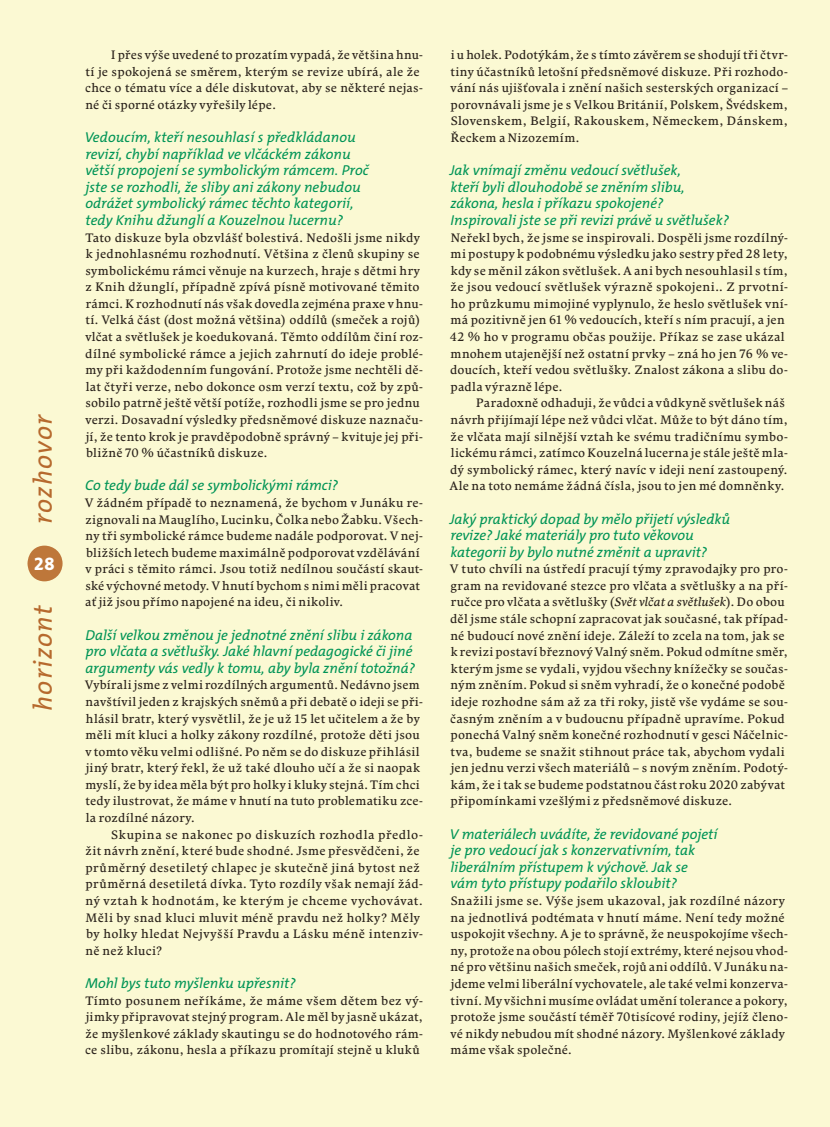
<style>
.page{position:relative;width:830px;height:1127px;background:#fff}
.page>*{position:absolute;margin:0;border:0;box-sizing:border-box;transform-origin:0 0}
.t1{font:italic 26.25px "The Mix C5";letter-spacing:.05em;color:#b6692d}
.t2{font:700 17.55px "SKAUT";color:#fff}
.t3{font:italic 14.4px/16.6px "The Mix C5";color:#009456}
.t4{font:12.15px/16.6px "Comenia Serif";letter-spacing:.025em;color:#29211a}
.s1{font-style:italic}
</style>
<div class="page">
<div style="left:0;top:0;width:829px;height:1127px;background:#fbf9d3"></div>
<div style="left:27px;top:546px;width:36px;height:35px;background:#be773a;border-radius:50%"></div>
<h1 class="t1" style="left:26px;top:524px;width:111px;rotate:-90deg">rozhovor</h1>
<h2 class="t2" style="left:34px;top:553px;width:22px">28</h2>
<h1 class="t1" style="left:26px;top:711px;width:107px;rotate:-90deg">horizont</h1>
<p class="t4" style="left:85px;top:46px;width:339px;text-indent:26px">I přes výše uvedené to prozatím vypadá, že většina hnu&shy;tí je spokojená se směrem, kterým se revize ubírá, ale že chce o tématu více a déle diskutovat, aby se některé nejas&shy;né či sporné otázky vyřešily lépe.</p>
<p class="t3" style="left:85px;top:129px;width:285px">Vedoucím, kteří nesouhlasí s předkládanou revizí, chybí například ve vlčáckém zákonu větší propojení se symbolickým rámcem. Proč jste se rozhodli, že sliby ani zákony nebudou odrážet symbolický rámec těchto kategorií, tedy Knihu džunglí a Kouzelnou lucernu?</p>
<p class="t4" style="left:85px;top:229px;width:339px">Tato diskuze byla obzvlášť bolestivá. Nedošli jsme nikdy k jednohlasnému rozhodnutí. Většina z členů skupiny se symbolickému rámci věnuje na kurzech, hraje s dětmi hry z Knih džunglí, případně zpívá písně motivované těmito rámci. K rozhodnutí nás však dovedla zejména praxe v hnu&shy;tí. Velká část (dost možná většina) oddílů (smeček a rojů) vlčat a světlušek je koedukovaná. Těmto oddílům činí roz&shy;dílné symbolické rámce a jejich zahrnutí do ideje problé&shy;my při každodenním fungování. Protože jsme nechtěli dě&shy;lat čtyři verze, nebo dokonce osm verzí textu, což by způ&shy;sobilo patrně ještě větší potíže, rozhodli jsme se pro jednu verzi. Dosavadní výsledky předsněmové diskuze naznaču&shy;jí, že tento krok je pravděpodobně správný – kvituje jej při&shy;bližně 70 % účastníků diskuze.</p>
<p class="t3" style="left:85px;top:477px;width:254px">Co tedy bude dál se symbolickými rámci?</p>
<p class="t4" style="left:85px;top:494px;width:339px">V žádném případě to neznamená, že bychom v Junáku re&shy;zignovali na Mauglího, Lucinku, Čolka nebo Žabku. Všech&shy;ny tři symbolické rámce budeme nadále podporovat. V nej&shy;bližších letech budeme maximálně podporovat vzdělávání v práci s těmito rámci. Jsou totiž nedílnou součástí skaut&shy;ské výchovné metody. V hnutí bychom s nimi měli pracovat ať již jsou přímo napojené na ideu, či nikoliv.</p>
<p class="t3" style="left:85px;top:626px;width:331px">Další velkou změnou je jednotné znění slibu i zákona pro vlčata a světlušky. Jaké hlavní pedagogické či jiné argumenty vás vedly k tomu, aby byla znění totožná?</p>
<p class="t4" style="left:85px;top:676px;width:339px">Vybírali jsme z velmi rozdílných argumentů. Nedávno jsem navštívil jeden z krajských sněmů a při debatě o ideji se při&shy;hlásil bratr, který vysvětlil, že je už 15 let učitelem a že by měli mít kluci a holky zákony rozdílné, protože děti jsou v tomto věku velmi odlišné. Po něm se do diskuze přihlásil jiný bratr, který řekl, že už také dlouho učí a že si naopak myslí, že by idea měla být pro holky i kluky stejná. Tím chci tedy ilustrovat, že máme v hnutí na tuto problematiku zce&shy;la rozdílné názory.</p>
<p class="t4" style="left:85px;top:826px;width:339px;text-indent:26px">Skupina se nakonec po diskuzích rozhodla předlo&shy;žit návrh znění, které bude shodné. Jsme přesvědčeni, že průměrný desetiletý chlapec je skutečně jiná bytost než průměrná desetiletá dívka. Tyto rozdíly však nemají žád&shy;ný vztah k hodnotám, ke kterým je chceme vychovávat.<br>Měli by snad kluci mluvit méně pravdu než holky? Měly by holky hledat Nejvyšší Pravdu a Lásku méně intenziv&shy;ně než kluci?</p>
<p class="t3" style="left:85px;top:975px;width:212px">Mohl bys tuto myšlenku upřesnit?</p>
<p class="t4" style="left:85px;top:991px;width:339px;text-align:justify">Tímto posunem neříkáme, že máme všem dětem bez vý&shy;jimky připravovat stejný program. Ale měl by jasně ukázat, že myšlenkové základy skautingu se do hodnotového rám&shy;ce slibu, zákonu, hesla a příkazu promítají stejně u kluků</p>
<p class="t4" style="left:450px;top:46px;width:339px;text-align:justify">i u holek. Podotýkám, že s tímto závěrem se shodují tři čtvr&shy;tiny účastníků letošní předsněmové diskuze. Při rozhodo&shy;vání nás ujišťovala i znění našich sesterských organizací – porovnávali jsme je s Velkou Británií, Polskem, Švédskem, Slovenskem, Belgií, Rakouskem, Německem, Dánskem, Řeckem a Nizozemím.</p>
<p class="t3" style="left:449px;top:162px;width:281px">Jak vnímají změnu vedoucí světlušek,<br>kteří byli dlouhodobě se zněním slibu, zákona, hesla i příkazu spokojené?<br>Inspirovali jste se při revizi právě u světlušek?</p>
<p class="t4" style="left:449px;top:229px;width:339px">Neřekl bych, že jsme se inspirovali. Dospěli jsme rozdílný&shy;mi postupy k podobnému výsledku jako sestry před 28 lety, kdy se měnil zákon světlušek. A ani bych nesouhlasil s tím, že jsou vedoucí světlušek výrazně spokojeni.. Z prvotní&shy;ho průzkumu mimojiné vyplynulo, že heslo světlušek vní&shy;má pozitivně jen 61 % vedoucích, kteří s ním pracují, a jen 42 % ho v programu občas použije. Příkaz se zase ukázal mnohem utajenější než ostatní prvky – zná ho jen 76 % ve&shy;doucích, kteří vedou světlušky. Znalost zákona a slibu do&shy;padla výrazně lépe.</p>
<p class="t4" style="left:450px;top:394px;width:339px;text-indent:26px">Paradoxně odhaduji, že vůdci a vůdkyně světlušek náš návrh přijímají lépe než vůdci vlčat. Může to být dáno tím, že vlčata mají silnější vztah ke svému tradičnímu symbo&shy;lickému rámci, zatímco Kouzelná lucerna je stále ještě mla&shy;dý symbolický rámec, který navíc v ideji není zastoupený.<br>Ale na toto nemáme žádná čísla, jsou to jen mé domněnky.</p>
<p class="t3" style="left:449px;top:510px;width:282px">Jaký praktický dopad by mělo přijetí výsledků revize? Jaké materiály pro tuto věkovou kategorii by bylo nutné změnit a upravit?</p>
<p class="t4" style="left:450px;top:560px;width:339px">V tuto chvíli na ústředí pracují týmy zpravodajky pro pro&shy;gram na revidované stezce pro vlčata a světlušky a na pří&shy;ručce pro vlčata a světlušky (<span class="s1">Svět vlčat a světlušek</span>). Do obou děl jsme stále schopní zapracovat jak současné, tak případ&shy;né budoucí nové znění ideje. Záleží to zcela na tom, jak se k revizi postaví březnový Valný sněm. Pokud odmítne směr, kterým jsme se vydali, vyjdou všechny knížečky se součas&shy;ným zněním. Pokud si sněm vyhradí, že o konečné podobě ideje rozhodne sám až za tři roky, jistě vše vydáme se sou&shy;časným zněním a v budoucnu případně upravíme. Pokud ponechá Valný sněm konečné rozhodnutí v gesci Náčelnic&shy;tva, budeme se snažit stihnout práce tak, abychom vydali jen jednu verzi všech materiálů – s novým zněním. Podotý&shy;kám, že i tak se budeme podstatnou část roku 2020 zabývat připomínkami vzešlými z předsněmové diskuze.</p>
<p class="t3" style="left:449px;top:825px;width:269px">V materiálech uvádíte, že revidované pojetí je pro vedoucí jak s konzervativním, tak liberálním přístupem k výchově. Jak se vám tyto přístupy podařilo skloubit?</p>
<p class="t4" style="left:450px;top:892px;width:339px">Snažili jsme se. Výše jsem ukazoval, jak rozdílné názory na jednotlivá podtémata v hnutí máme. Není tedy možné uspokojit všechny. A je to správně, že neuspokojíme všech&shy;ny, protože na obou pólech stojí extrémy, které nejsou vhod&shy;né pro většinu našich smeček, rojů ani oddílů. V Junáku na&shy;jdeme velmi liberální vychovatele, ale také velmi konzerva&shy;tivní. My všichni musíme ovládat umění tolerance a pokory, protože jsme součástí téměř 70tisícové rodiny, jejíž členo&shy;vé nikdy nebudou mít shodné názory. Myšlenkové základy máme však společné.</p>
</div>
